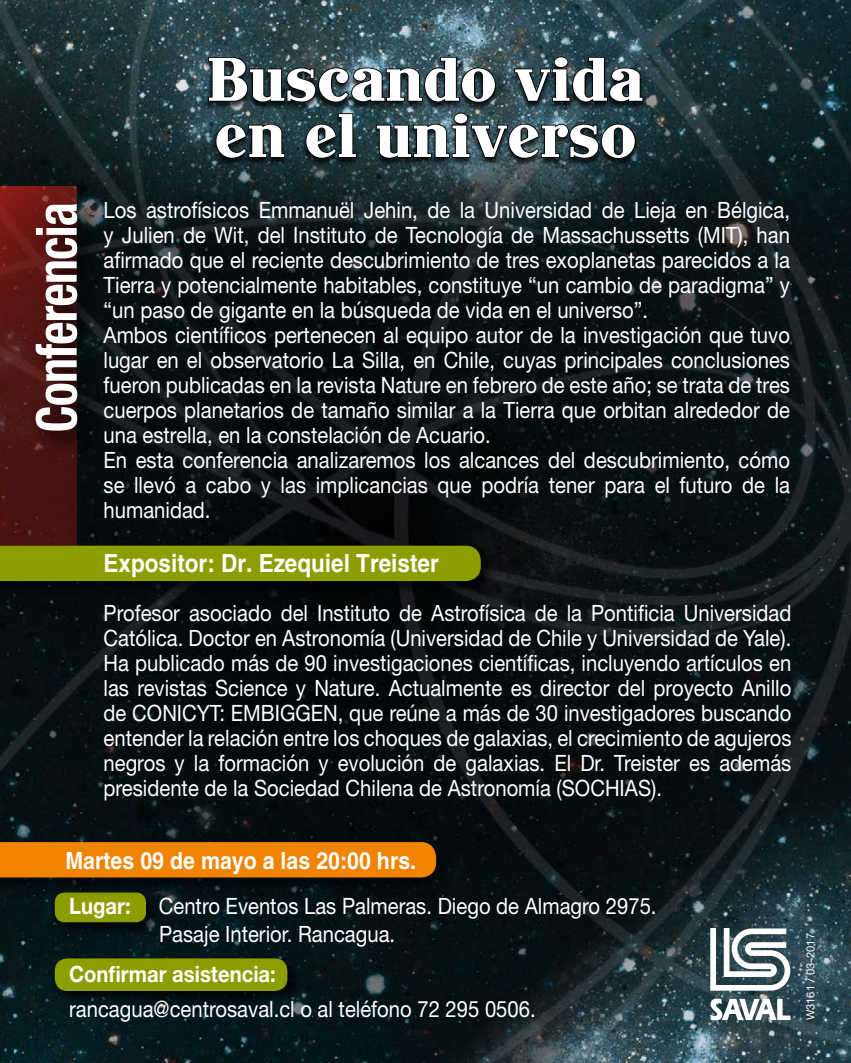
<style>
.page{position:relative;width:851px;height:1063px;background:#fff}
.page>*{position:absolute;margin:0;border:0;box-sizing:border-box;transform-origin:0 0}
.t1{font:500 61.25px "John Hancock CP";color:#fff}
.t2{font:700 25px "Helvetica";color:#fff;scale:.9 1}
.t3{font:700 23.75px "Helvetica";color:#fff;scale:.9 1}
.t4{font:22.5px/25px "Helvetica Neue";color:#fff;text-align:justify;scale:.9 1}
.t5{font:700 22.5px "Helvetica Neue";color:#fff;scale:.9 1}
.t6{font:11.25px "Helvetica Neue";color:#fff}
</style>
<div class="page">
<img style="left:0;top:0;width:850px;height:1063px">
<svg style="left:710px;top:999px;width:80px;height:21px"></svg>
<svg style="left:710px;top:928px;width:80px;height:63px"></svg>
<div style="left:52px;top:890px;width:110px;height:49px;background:#000;opacity:.75"></div>
<div style="left:55px;top:893px;width:91px;height:29px;background:#8c9d00;border-radius:10px"></div>
<div style="left:52px;top:956px;width:251px;height:51px;background:#000;opacity:.75"></div>
<div style="left:55px;top:958px;width:232px;height:33px;background:#8c9d00;border-radius:12px"></div>
<div style="left:0;top:834px;width:455px;height:63px;background:#000;opacity:.75"></div>
<div style="left:0;top:842px;width:436px;height:36px;background:#f08300"></div>
<svg style="left:0;top:186px;width:77px;height:357px;background:#551614"></svg>
<div style="left:33px;top:201px;width:67px;height:253px;background:#000;opacity:.75"></div>
<svg style="left:36px;top:204px;width:41px;height:227px"></svg>
<div style="left:0;top:543px;width:496px;height:54px;background:#000;opacity:.75"></div>
<div style="left:0;top:546px;width:480px;height:35px;background:#8c9d00"></div>
<div style="left:203px;top:57px;width:443px;height:110px;background:#000;opacity:.75"></div>
<svg style="left:207px;top:56px;width:289px;height:47px;background:#233236"></svg>
<svg style="left:513px;top:56px;width:131px;height:47px;background:#1d2c31"></svg>
<svg style="left:215px;top:123px;width:71px;height:36px;background:#121e21"></svg>
<svg style="left:304px;top:112px;width:53px;height:47px;background:#17262a"></svg>
<svg style="left:375px;top:112px;width:261px;height:48px;background:#23343a"></svg>
<p class="t1" style="left:207px;top:45px;width:437px">Buscando vida</p>
<p class="t1" style="left:214px;top:101px;width:424px">en el universo</p>
<p class="t4" style="left:103px;top:197px;width:764px">Los astrofísicos Emmanuël Jehin, de la Universidad de Lieja en Bélgica, y Julien de Wit, del Instituto de Tecnología de Massachussetts (MIT), han afirmado que el reciente descubrimiento de tres exoplanetas parecidos a la Tierra y potencialmente habitables, constituye “un cambio de paradigma” y “un paso de gigante en la búsqueda de vida en el universo”.</p>
<p class="t4" style="left:103px;top:322px;width:764px">Ambos científicos pertenecen al equipo autor de la investigación que tuvo lugar en el observatorio La Silla, en Chile, cuyas principales conclusiones fueron publicadas en la revista Nature en febrero de este año; se trata de tres cuerpos planetarios de tamaño similar a la Tierra que orbitan alrededor de una estrella, en la constelación de Acuario.</p>
<p class="t4" style="left:103px;top:447px;width:764px">En esta conferencia analizaremos los alcances del descubrimiento, cómo se llevó a cabo y las implicancias que podría tener para el futuro de la humanidad.</p>
<p class="t2" style="left:103px;top:548px;width:374px">Expositor: Dr. Ezequiel Treister</p>
<p class="t4" style="left:103px;top:600px;width:765px">Profesor asociado del Instituto de Astrofísica de la Pontificia Universidad Católica. Doctor en Astronomía (Universidad de Chile y Universidad de Yale).<br>Ha publicado más de 90 investigaciones científicas, incluyendo artículos en las revistas Science y Nature. Actualmente es director del proyecto Anillo de CONICYT: EMBIGGEN, que reúne a más de 30 investigadores buscando entender la relación entre los choques de galaxias, el crecimiento de agujeros negros y la formación y evolución de galaxias. El Dr. Treister es además presidente de la Sociedad Chilena de Astronomía (SOCHIAS).</p>
<p class="t3" style="left:65px;top:846px;width:391px">Martes 09 de mayo a las 20:00 hrs.</p>
<p class="t5" style="left:69px;top:892px;width:70px">Lugar:</p>
<p class="t4" style="left:159px;top:892px;width:554px;line-height:27.5px">Centro Eventos Las Palmeras. Diego de Almagro 2975.<br>Pasaje Interior. Rancagua.</p>
<p class="t5" style="left:69px;top:960px;width:231px">Confirmar asistencia:</p>
<p class="t4" style="left:69px;top:996px;width:520px">rancagua@centrosaval.cl o al teléfono 72 295 0506.</p>
<p class="t6" style="left:803px;top:1020px;width:89px;rotate:-90deg">W3161 / 03-2017</p>
</div>
